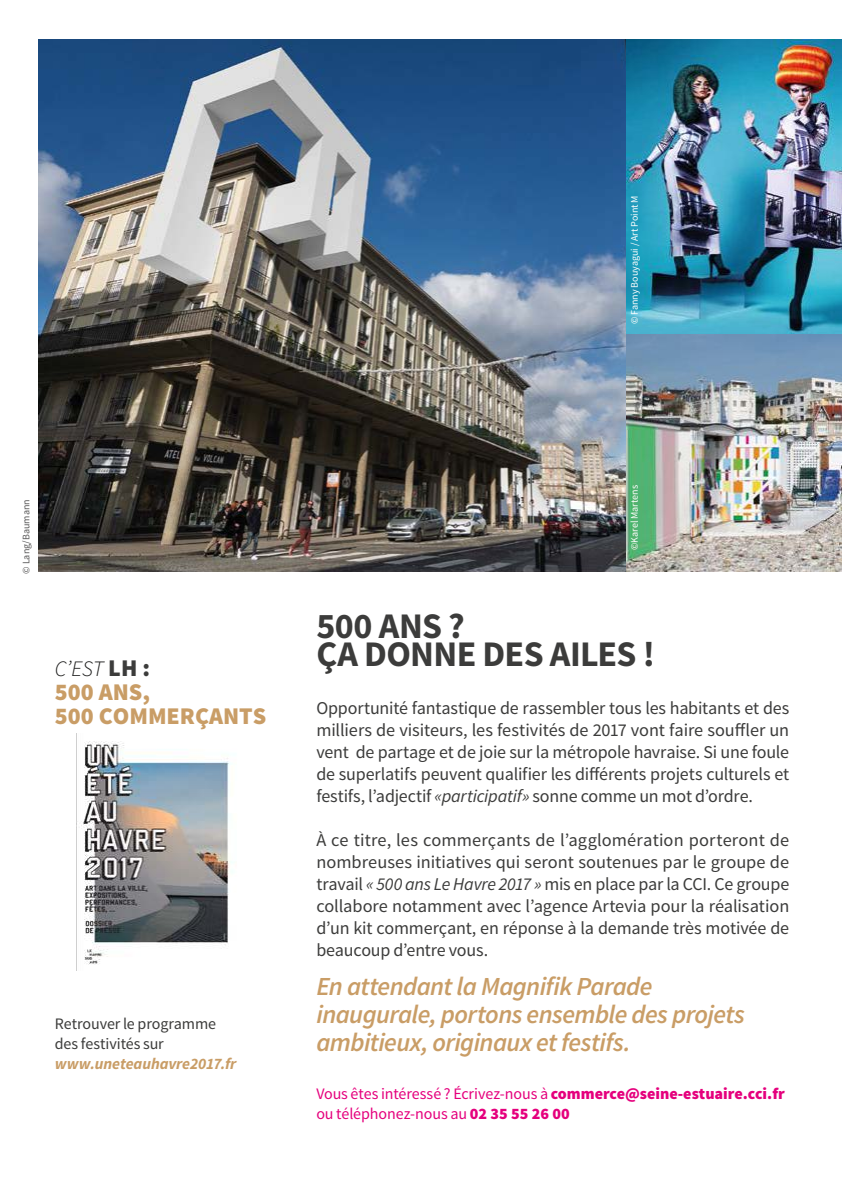
<style>
.page{position:relative;width:842px;height:1191px;background:#fff}
.page>*{position:absolute;margin:0;border:0;box-sizing:border-box;transform-origin:0 0}
.t1{font:700 36px/28px "Source Sans Pro";letter-spacing:-.02em;color:#3c3c3b}
.t2{font:italic 600 26px/28px "Source Sans Pro";letter-spacing:-.025em;color:#c99d66}
.t3{font:900 24px/24px "Source Sans Pro";color:#c99d66}
.t4{font:italic 300 22px "Source Sans Pro";color:#1c1c1b}
.t5{font:18px/22px "Source Sans Pro";letter-spacing:-.01em;color:#3c3c3b;text-align:justify}
.t6{font:16px/20px "Source Sans Pro";letter-spacing:-.005em;color:#e5007d}
.t7{font:16px/20px "Source Sans Pro";letter-spacing:-.005em;color:#3c3c3b}
.t8{font:italic 700 16px "Source Sans Pro";letter-spacing:-.005em;color:#c99d66}
.t9{font:10px "Source Sans Pro";color:#fff}
.t10{font:10px "Source Sans Pro";color:#575656}
.s1{font-weight:900;font-style:normal;font-size:24px;color:#3c3c3b}
.s2{font-style:italic}
.s3{font-weight:900}
</style>
<div class="page">
<img style="left:39px;top:39px;width:587px;height:533px">
<img style="left:76px;top:733px;width:157px;height:237px">
<img style="left:626px;top:39px;width:216px;height:533px">
<p class="t9" style="left:628px;top:324px;width:130px;rotate:-90deg">© Fanny Bouyagui / Art Point M</p>
<p class="t10" style="left:20px;top:573px;width:76px;rotate:-90deg">© Lang/Baumann</p>
<p class="t4" style="left:55px;top:655px;width:97px">C’EST <span class="s1">LH :</span></p>
<h3 class="t3" style="left:55px;top:680px;width:213px">500 ANS,<br>500 COMMERÇANTS</h3>
<p class="t7" style="left:55px;top:1014px;width:163px">Retrouver le programme des festivités sur</p>
<p class="t8" style="left:55px;top:1053px;width:183px">www.uneteauhavre2017.fr</p>
<p class="t9" style="left:628px;top:550px;width:67px;rotate:-90deg">©Karel Martens</p>
<h1 class="t1" style="left:316px;top:613px;width:340px">500 ANS ?<br>ÇA DONNE DES AILES !</h1>
<p class="t5" style="left:316px;top:697px;width:474px">Opportunité fantastique de rassembler tous les habitants et des milliers de visiteurs, les festivités de 2017 vont faire souffler un vent de partage et de joie sur la métropole havraise. Si une foule de superlatifs peuvent qualifier les différents projets culturels et festifs, l’adjectif <span class="s2">«participatif»</span> sonne comme un mot d’ordre.</p>
<p class="t5" style="left:316px;top:829px;width:474px">À ce titre, les commerçants de l’agglomération porteront de nombreuses initiatives qui seront soutenues par le groupe de travail <span class="s2">« 500 ans Le Havre 2017 »</span> mis en place par la CCI. Ce groupe collabore notamment avec l’agence Artevia pour la réalisation d’un kit commerçant, en réponse à la demande très motivée de beaucoup d’entre vous.</p>
<h2 class="t2" style="left:316px;top:972px;width:430px">En attendant la Magnifik Parade inaugurale, portons ensemble des projets ambitieux, originaux et festifs.</h2>
<p class="t6" style="left:316px;top:1084px;width:470px">Vous êtes intéressé ? Écrivez-nous à <span class="s3">commerce@seine-estuaire.cci.fr </span>ou téléphonez-nous au <span class="s3">02 35 55 26 00</span></p>
</div>
